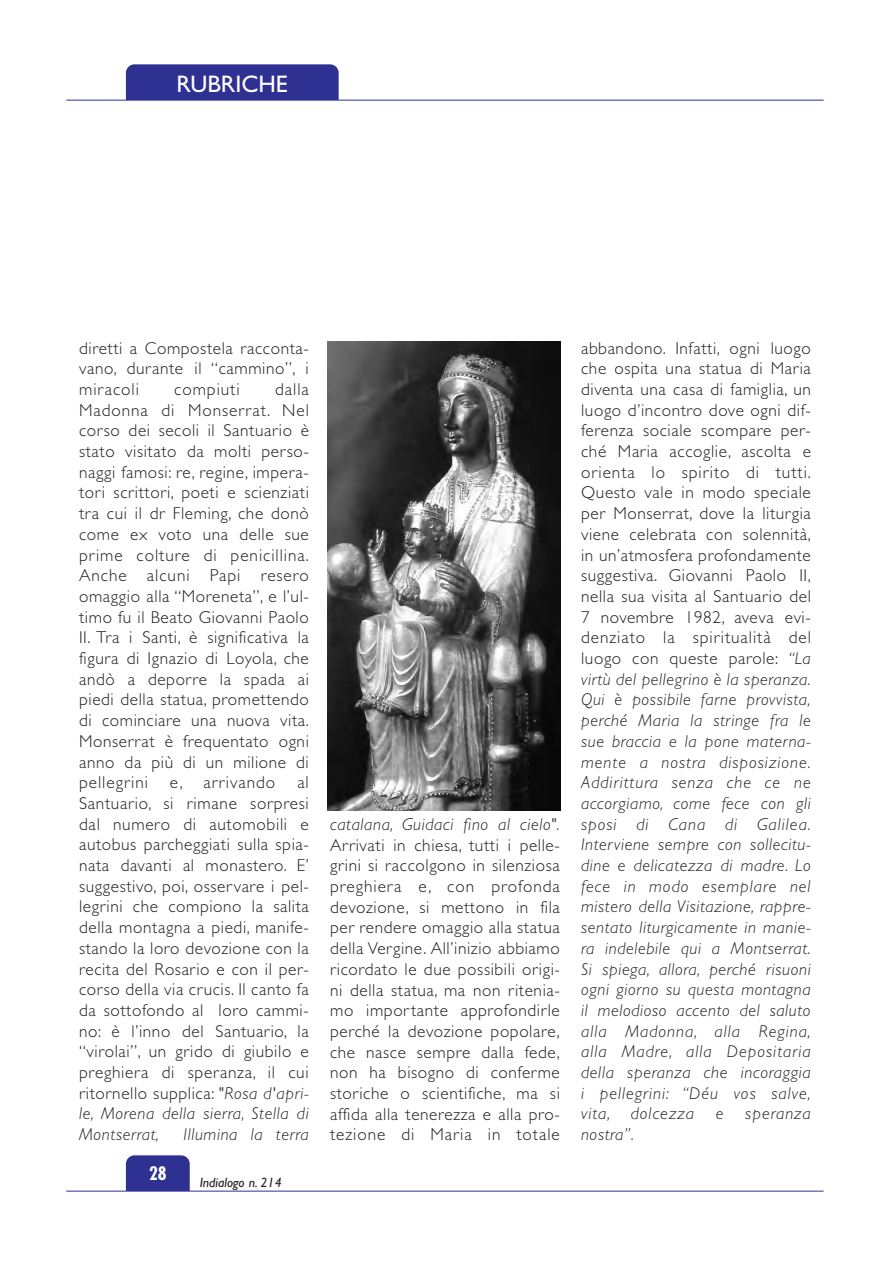
<style>
.page{position:relative;width:893px;height:1263px;background:#fff}
.page>*{position:absolute;margin:0;border:0;box-sizing:border-box;transform-origin:0 0}
.t1{font:24px "Gill Sans";color:#fff}
.t2{font:700 condensed 18px "Futura";color:#fff}
.t3{font:300 17.25px/20.7px "Gill Sans";letter-spacing:.035em;color:#231f20;text-align:justify}
.t4{font:italic 300 17.25px/20.7px "Gill Sans";letter-spacing:.04em;color:#231f20;text-align:justify}
.t5{font:300 17.25px "Gill Sans";letter-spacing:.055em;color:#231f20}
.t6{font:italic 13.5px "Gill Sans";color:#231f20}
.s1{font-style:italic}
.s2{font-style:normal}
</style>
<div class="page">
<img style="left:328px;top:342px;width:232px;height:469px">
<div style="left:126px;top:1155px;width:64px;height:51px;background:#2e3092;border-radius:9px"></div>
<div style="left:66px;top:1191px;width:757px;height:21px;background:#fff"></div>
<hr style="left:66px;top:1191px;width:757px;height:1px;background:#2e3092">
<div style="left:126px;top:64px;width:212px;height:51px;background:#2e3092;border-radius:9px"></div>
<div style="left:66px;top:100px;width:757px;height:21px;background:#fff"></div>
<hr style="left:66px;top:100px;width:757px;height:1px;background:#2e3092">
<h1 class="t1" style="left:177px;top:70px;width:113px">RUBRICHE</h1>
<p class="t3" style="left:79px;top:339px;width:231px">diretti a Compostela racconta&shy;vano, durante il “cammino”, i miracoli</p>
<p class="t3" style="left:79px;top:381px;width:231px;text-indent:196px">dalla Madonna di Monserrat. Nel corso dei secoli il Santuario è stato visitato da molti perso&shy;naggi famosi: re, regine, impera&shy;tori scrittori, poeti e scienziati tra cui il dr Fleming, che donò come ex voto una delle sue prime colture di penicillina.<br>Anche alcuni Papi resero omaggio alla “Moreneta”, e l’ul&shy;timo fu il Beato Giovanni Paolo II. Tra i Santi, è significativa la figura di Ignazio di Loyola, che andò a deporre la spada ai piedi della statua, promettendo di cominciare una nuova vita.<br>Monserrat è frequentato ogni anno da più di un milione di pellegrini</p>
<p class="t5" style="left:174px;top:383px;width:67px">compiuti</p>
<p class="t3" style="left:79px;top:774px;width:231px;text-indent:218px">al Santuario, si rimane sorpresi dal numero di automobili e autobus parcheggiati sulla spia&shy;nata davanti al monastero. E’ suggestivo, poi, osservare i pel&shy;legrini che compiono la salita della montagna a piedi, manife&shy;stando la loro devozione con la recita del Rosario e con il per&shy;corso della via crucis. Il canto fa da sottofondo al loro cammi&shy;no: è l’inno del Santuario, la “virolai”, un grido di giubilo e preghiera di speranza, il cui ritornello supplica: <span class="s1">"Rosa d'apri&shy;le, Morena della sierra, Stella di Montserrat,</span></p>
<p class="t3" style="left:170px;top:774px;width:13px">e,</p>
<p class="t5" style="left:203px;top:777px;width:73px">arrivando</p>
<p class="t4" style="left:184px;top:1126px;width:127px">Illumina la terra</p>
<p class="t2" style="left:149px;top:1162px;width:19px">28</p>
<p class="t6" style="left:200px;top:1175px;width:83px">Indialogo n. 214</p>
<p class="t4" style="left:330px;top:816px;width:230px">catalana, Guidaci fino al cielo".</p>
<p class="t3" style="left:330px;top:836px;width:231px">Arrivati in chiesa, tutti i pelle&shy;grini si raccolgono in silenziosa preghiera e, con profonda devozione, si mettono in fila per rendere omaggio alla statua della Vergine. All’inizio abbiamo ricordato le due possibili origi&shy;ni della statua, ma non ritenia&shy;mo importante approfondirle perché la devozione popolare, che nasce sempre dalla fede, non ha bisogno di conferme storiche o scientifiche, ma si affida alla tenerezza e alla pro&shy;tezione di Maria in totale</p>
<p class="t4" style="left:581px;top:339px;width:231px"><span class="s2">abbandono. Infatti, ogni luogo che ospita una statua di Maria diventa una casa di famiglia, un luogo d’incontro dove ogni dif&shy;ferenza sociale scompare per&shy;ché Maria accoglie, ascolta e orienta lo spirito di tutti.<br>Questo vale in modo speciale per Monserrat, dove la liturgia viene celebrata con solennità, in un’atmosfera profondamente suggestiva. Giovanni Paolo II, nella sua visita al Santuario del 7 novembre 1982, aveva evi&shy;denziato la spiritualità del luogo con queste parole:</span> “La virtù del pellegrino è la speranza.<br>Qui è possibile farne provvista, perché Maria la stringe fra le sue braccia e la pone materna&shy;mente a nostra disposizione.<br>Addirittura senza che ce ne accorgiamo, come fece con gli sposi di Cana di Galilea.<br>Interviene sempre con sollecitu&shy;dine e delicatezza di madre. Lo fece in modo esemplare nel mistero della Visitazione, rappre&shy;sentato liturgicamente in manie&shy;ra indelebile qui a Montserrat.<br>Si spiega, allora, perché risuoni ogni giorno su questa montagna il melodioso accento del saluto alla Madonna, alla Regina, alla Madre, alla Depositaria della speranza che incoraggia i pellegrini: “Déu vos salve, vita,</p>
<p class="t4" style="left:630px;top:1105px;width:65px">dolcezza</p>
<p class="t4" style="left:715px;top:1105px;width:9px">e</p>
<p class="t4" style="left:745px;top:1105px;width:67px">speranza</p>
<p class="t4" style="left:581px;top:1126px;width:53px">nostra”.</p>
</div>
